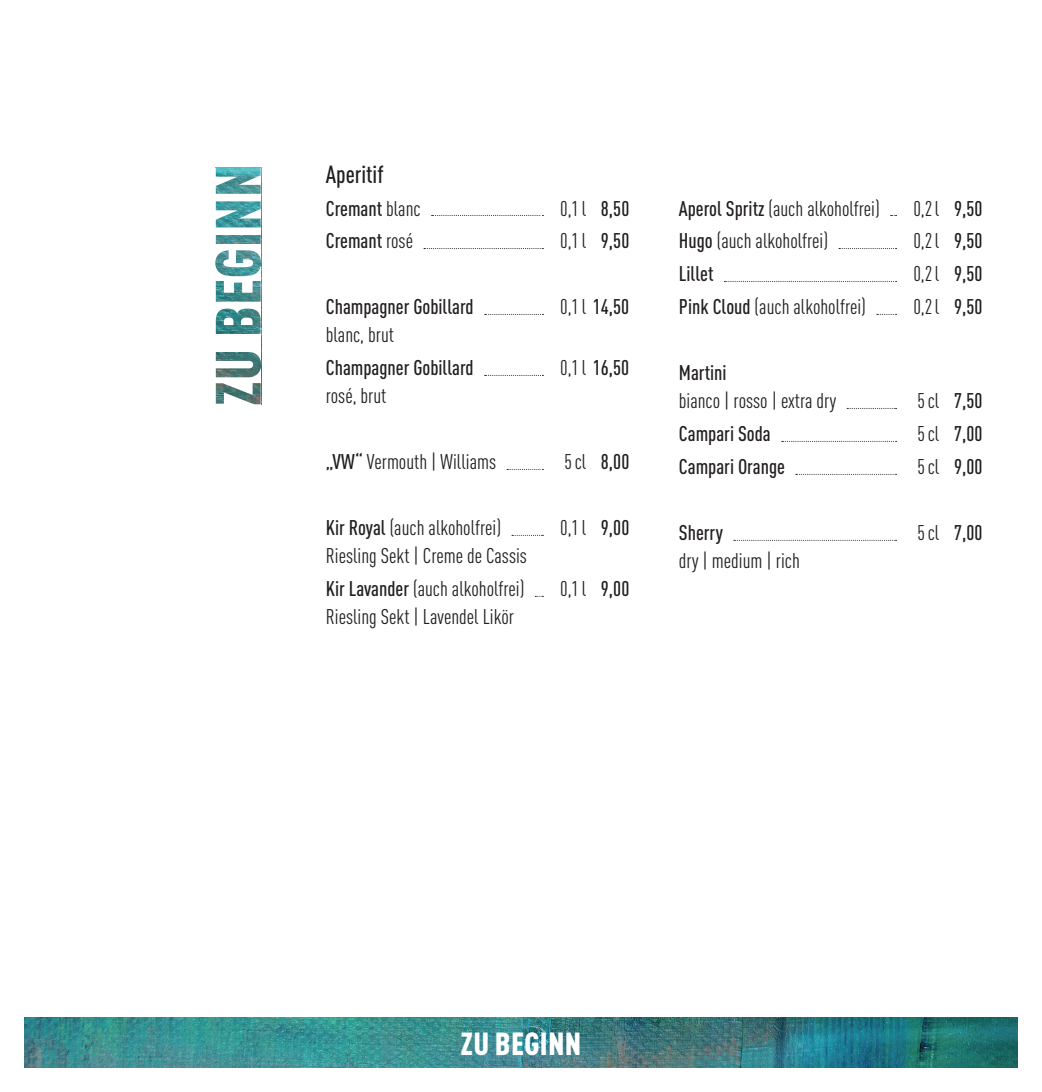
<style>
.page{position:relative;width:1042px;height:1092px;background:#fff}
.page>*{position:absolute;margin:0;border:0;box-sizing:border-box;transform-origin:0 0}
.t1{font:900 condensed 31.5px "DIN Pro";letter-spacing:.01em;color:#fff}
.t2{font:500 condensed 24.5px "DIN Pro";color:#231f20}
.t3{font:condensed 21px/32.9px "DIN Pro";color:#231f20}
.t4{font:500 condensed 21px "DIN Pro";color:#231f20}
.s1{font-weight:400}
.s2{font-weight:500}
</style>
<div class="page">
<img style="left:25px;top:1017px;width:992px;height:50px">
<svg style="left:431px;top:215px;width:112px;height:1px"></svg>
<svg style="left:424px;top:248px;width:119px;height:1px"></svg>
<svg style="left:485px;top:314px;width:58px;height:1px"></svg>
<svg style="left:485px;top:375px;width:58px;height:1px"></svg>
<svg style="left:507px;top:469px;width:36px;height:1px"></svg>
<svg style="left:512px;top:535px;width:31px;height:1px"></svg>
<svg style="left:839px;top:248px;width:57px;height:1px"></svg>
<svg style="left:724px;top:281px;width:172px;height:1px"></svg>
<svg style="left:877px;top:314px;width:19px;height:1px"></svg>
<svg style="left:847px;top:408px;width:49px;height:1px"></svg>
<svg style="left:782px;top:441px;width:114px;height:1px"></svg>
<svg style="left:796px;top:474px;width:100px;height:1px"></svg>
<svg style="left:734px;top:540px;width:162px;height:1px"></svg>
<svg style="left:215px;top:168px;width:46px;height:236px"></svg>
<p class="t2" style="left:326px;top:156px;width:59px">Aperitif</p>
<p class="t4" style="left:326px;top:192px;width:96px">Cremant <span class="s1">blanc</span></p>
<p class="t3" style="left:560px;top:190px;width:71px">0,1 l <span class="s2">8,50</span></p>
<p class="t4" style="left:326px;top:225px;width:89px">Cremant <span class="s1">rosé</span></p>
<p class="t3" style="left:560px;top:223px;width:71px">0,1 l <span class="s2">9,50</span></p>
<p class="t4" style="left:326px;top:291px;width:149px">Champagner Gobillard</p>
<p class="t4" style="left:560px;top:291px;width:71px"><span class="s1">0,1 l</span> 14,50</p>
<p class="t3" style="left:326px;top:317px;width:70px">blanc, brut</p>
<p class="t4" style="left:326px;top:352px;width:149px">Champagner Gobillard</p>
<p class="t4" style="left:560px;top:352px;width:71px"><span class="s1">0,1 l</span> 16,50</p>
<p class="t3" style="left:326px;top:378px;width:62px">rosé, brut</p>
<p class="t3" style="left:326px;top:444px;width:172px"><span class="s2">„VW“</span> Vermouth | Williams</p>
<p class="t4" style="left:564px;top:446px;width:66px"><span class="s1">5 cl</span> 8,00</p>
<p class="t3" style="left:326px;top:510px;width:177px"><span class="s2">Kir Royal</span> (auch alkoholfrei)</p>
<p class="t3" style="left:560px;top:510px;width:71px">0,1 l <span class="s2">9,00</span></p>
<p class="t3" style="left:326px;top:538px;width:203px">Riesling Sekt | Creme de Cassis<br><span class="s2">Kir Lavander</span> (auch alkoholfrei)</p>
<p class="t3" style="left:560px;top:571px;width:71px">0,1 l <span class="s2">9,00</span></p>
<p class="t3" style="left:326px;top:599px;width:190px">Riesling Sekt | Lavendel Likör</p>
<p class="t3" style="left:679px;top:190px;width:202px"><span class="s2">Aperol Spritz</span> (auch alkoholfrei)</p>
<p class="t3" style="left:913px;top:190px;width:71px">0,2 l <span class="s2">9,50</span></p>
<p class="t3" style="left:679px;top:223px;width:151px"><span class="s2">Hugo</span> (auch alkoholfrei)</p>
<p class="t3" style="left:913px;top:223px;width:71px">0,2 l <span class="s2">9,50</span></p>
<p class="t4" style="left:679px;top:258px;width:36px">Lillet</p>
<p class="t3" style="left:913px;top:256px;width:71px">0,2 l <span class="s2">9,50</span></p>
<p class="t3" style="left:679px;top:289px;width:188px"><span class="s2">Pink Cloud</span> (auch alkoholfrei)</p>
<p class="t3" style="left:913px;top:289px;width:71px">0,2 l <span class="s2">9,50</span></p>
<p class="t4" style="left:679px;top:357px;width:49px">Martini</p>
<p class="t3" style="left:679px;top:383px;width:159px">bianco | rosso | extra dry</p>
<p class="t4" style="left:917px;top:385px;width:66px"><span class="s1">5 cl</span> 7,50</p>
<p class="t4" style="left:679px;top:418px;width:93px">Campari Soda</p>
<p class="t4" style="left:917px;top:418px;width:66px"><span class="s1">5 cl</span> 7,00</p>
<p class="t4" style="left:679px;top:451px;width:107px">Campari Orange</p>
<p class="t4" style="left:917px;top:451px;width:66px"><span class="s1">5 cl</span> 9,00</p>
<p class="t4" style="left:679px;top:517px;width:46px">Sherry</p>
<p class="t4" style="left:917px;top:517px;width:66px"><span class="s1">5 cl</span> 7,00</p>
<p class="t3" style="left:679px;top:543px;width:122px">dry | medium | rich</p>
<h1 class="t1" style="left:460px;top:1018px;width:122px">ZU BEGINN</h1>
</div>
